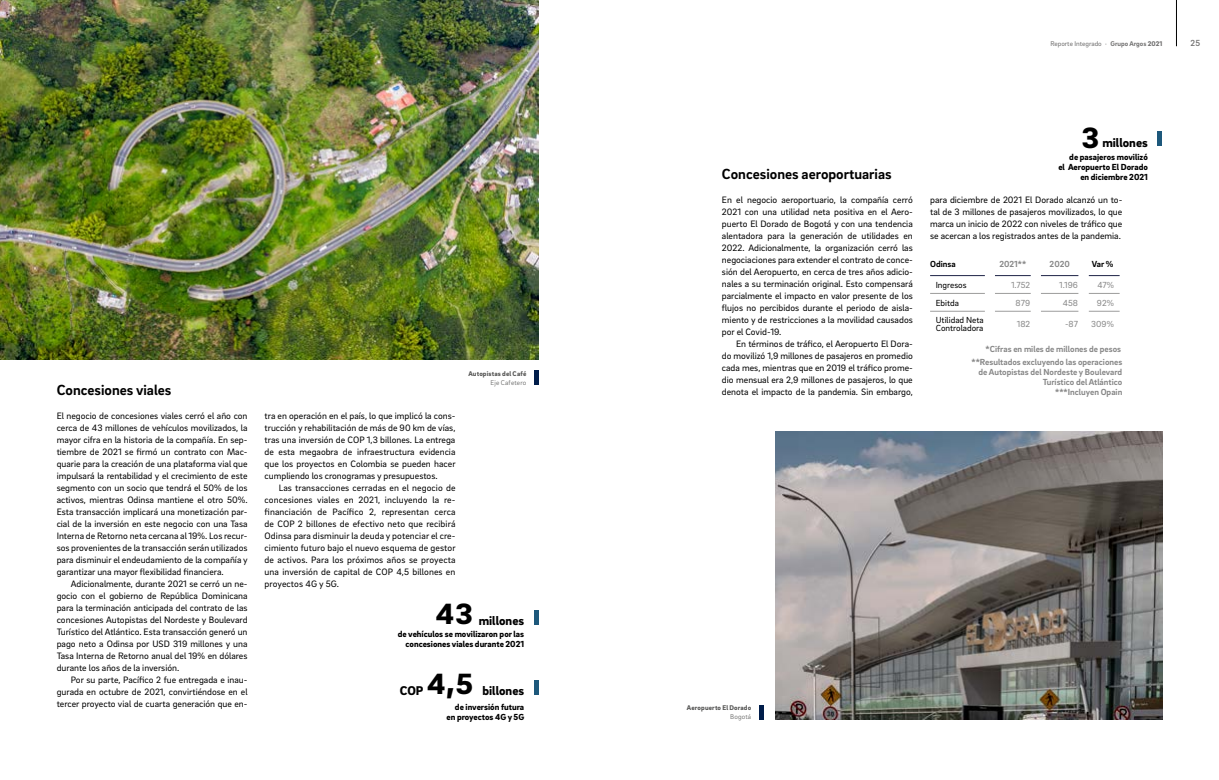
<style>
.page{position:relative;width:1219px;height:780px;background:#fff}
.page>*{position:absolute;margin:0;border:0;box-sizing:border-box;transform-origin:0 0}
.t1{font:700 40px/70.1px "Brix Sans";color:#000}
.t2{font:700 15px "Brix Sans";color:#000}
.t3{font:900 13px "Brix Sans";color:#000}
.t4{font:9.5px/12px "Brix Sans";color:#000;text-align:justify}
.t5{font:700 9px/10px "Brix Sans";color:#878787;text-align:right}
.t6{font:900 9px/10px "Brix Sans";color:#000;text-align:right}
.t7{font:9px/8px "Brix Sans";color:#000}
.t8{font:9px "Brix Sans";color:#878787}
.t9{font:700 9px "Brix Sans";color:#000}
.t10{font:500 9px "Brix Sans";color:#706f6f}
.t11{font:900 7px "Brix Sans";letter-spacing:.02em;color:#575756}
.t12{font:7px "Brix Sans";color:#706f6f}
.t13{font:300 7px "Brix Sans";letter-spacing:.02em;color:#575756}
.s1{font-weight:700}
.s2{font-weight:900}
</style>
<div class="page">
<img style="left:0;top:0;width:539px;height:359px">
<img style="left:776px;top:431px;width:386px;height:288px">
<div style="left:534px;top:370px;width:5px;height:14px;background:#001d4a"></div>
<hr style="left:759px;top:705px;width:4px;height:14px;background:#001d4a">
<hr style="left:1158px;top:131px;width:4px;height:14px;background:#1d587b">
<div style="left:534px;top:610px;width:5px;height:14px;background:#1d587b"></div>
<div style="left:534px;top:680px;width:5px;height:14px;background:#1d587b"></div>
<hr style="left:930px;top:293px;width:55px;height:1px;background:#9d9d9c">
<hr style="left:995px;top:293px;width:36px;height:1px;background:#9d9d9c">
<hr style="left:1041px;top:293px;width:38px;height:1px;background:#9d9d9c">
<hr style="left:1089px;top:293px;width:31px;height:1px;background:#9d9d9c">
<hr style="left:930px;top:311px;width:55px;height:1px;background:#9d9d9c">
<hr style="left:995px;top:311px;width:36px;height:1px;background:#9d9d9c">
<hr style="left:1041px;top:311px;width:38px;height:1px;background:#9d9d9c">
<hr style="left:1089px;top:311px;width:31px;height:1px;background:#9d9d9c">
<hr style="left:1089px;top:275px;width:31px;height:1px;background:#1d2346">
<hr style="left:930px;top:275px;width:55px;height:1px;background:#1d2346">
<hr style="left:995px;top:275px;width:36px;height:1px;background:#1d2346">
<hr style="left:1041px;top:275px;width:38px;height:1px;background:#1d2346">
<hr style="left:1176px;top:0;width:1px;height:46px;background:#000">
<h2 class="t2" style="left:57px;top:380px;width:116px">Concesiones viales</h2>
<p class="t4" style="left:57px;top:409px;width:193px">El negocio de concesiones viales cerró el año con cerca de 43 millones de vehículos movilizados, la mayor cifra en la historia de la compañía. En sep&shy;tiembre de 2021 se firmó un contrato con Mac&shy;quarie para la creación de una plataforma vial que impulsará la rentabilidad y el crecimiento de este segmento con un socio que tendrá el 50% de los activos, mientras Odinsa mantiene el otro 50%.<br>Esta transacción implicará una monetización par&shy;cial de la inversión en este negocio con una Tasa Interna de Retorno neta cercana al 19%. Los recur&shy;sos provenientes de la transacción serán utilizados para disminuir el endeudamiento de la compañía y garantizar una mayor flexibilidad financiera.</p>
<p class="t4" style="left:57px;top:577px;width:192px;text-indent:14px">Adicionalmente, durante 2021 se cerró un ne&shy;gocio con el gobierno de República Dominicana para la terminación anticipada del contrato de las concesiones Autopistas del Nordeste y Boulevard Turístico del Atlántico. Esta transacción generó un pago neto a Odinsa por USD 319 millones y una Tasa Interna de Retorno anual del 19% en dólares durante los años de la inversión.</p>
<p class="t4" style="left:57px;top:673px;width:192px;text-indent:14px">Por su parte, Pacífico 2 fue entregada e inau&shy;gurada en octubre de 2021, convirtiéndose en el tercer proyecto vial de cuarta generación que en-</p>
<p class="t4" style="left:265px;top:409px;width:193px">tra en operación en el país, lo que implicó la cons&shy;trucción y rehabilitación de más de 90 km de vías, tras una inversión de COP 1,3 billones. La entrega de esta megaobra de infraestructura evidencia que los proyectos en Colombia se pueden hacer cumpliendo los cronogramas y presupuestos.</p>
<p class="t4" style="left:265px;top:481px;width:193px;text-indent:14px">Las transacciones cerradas en el negocio de concesiones viales en 2021, incluyendo la re&shy;financiación de Pacífico 2, representan cerca de COP 2 billones de efectivo neto que recibirá Odinsa para disminuir la deuda y potenciar el cre&shy;cimiento futuro bajo el nuevo esquema de gestor de activos. Para los próximos años se proyecta una inversión de capital de COP 4,5 billones en proyectos 4G y 5G.</p>
<p class="t11" style="left:468px;top:368px;width:59px">Autopistas del Café</p>
<p class="t13" style="left:491px;top:378px;width:37px">Eje Cafetero</p>
<h1 class="t1" style="left:427px;top:573px;width:48px">43<br>4,5</h1>
<h3 class="t3" style="left:479px;top:611px;width:47px">millones</h3>
<p class="t6" style="left:398px;top:629px;width:128px">de vehículos se movilizaron por las concesiones viales durante 2021</p>
<h3 class="t3" style="left:400px;top:681px;width:25px">COP</h3>
<h3 class="t3" style="left:482px;top:681px;width:43px">billones</h3>
<p class="t6" style="left:446px;top:702px;width:79px">de inversión futura en proyectos 4G y 5G</p>
<p class="t12" style="left:1050px;top:39px;width:113px">Reporte Integrado · <span class="s1">Grupo Argos</span> <span class="s2">2021</span></p>
<p class="t10" style="left:1191px;top:37px;width:11px">25</p>
<h2 class="t2" style="left:722px;top:164px;width:171px">Concesiones aeroportuarias</h2>
<p class="t4" style="left:722px;top:193px;width:192px">En el negocio aeroportuario, la compañía cerró 2021 con una utilidad neta positiva en el Aero&shy;puerto El Dorado de Bogotá y con una tendencia alentadora para la generación de utilidades en 2022. Adicionalmente, la organización cerró las negociaciones para extender el contrato de conce&shy;sión del Aeropuerto, en cerca de tres años adicio&shy;nales a su terminación original. Esto compensará parcialmente el impacto en valor presente de los flujos no percibidos durante el periodo de aisla&shy;miento y de restricciones a la movilidad causados por el Covid-19.</p>
<p class="t4" style="left:722px;top:337px;width:192px;text-indent:14px">En términos de tráfico, el Aeropuerto El Dora&shy;do movilizó 1,9 millones de pasajeros en promedio cada mes, mientras que en 2019 el tráfico prome&shy;dio mensual era 2,9 millones de pasajeros, lo que denota el impacto de la pandemia. Sin embargo,</p>
<h1 class="t1" style="left:1081px;top:98px;width:20px">3</h1>
<h3 class="t3" style="left:1102px;top:134px;width:47px">millones</h3>
<p class="t6" style="left:1058px;top:151px;width:91px">de pasajeros movilizó<br>el Aeropuerto El Dorado en diciembre 2021</p>
<p class="t4" style="left:930px;top:193px;width:194px">para diciembre de 2021 El Dorado alcanzó un to&shy;tal de 3 millones de pasajeros movilizados, lo que marca un inicio de 2022 con niveles de tráfico que se acercan a los registrados antes de la pandemia.</p>
<p class="t9" style="left:930px;top:258px;width:27px">Odinsa</p>
<p class="t5" style="left:999px;top:259px;width:28px">2021**</p>
<p class="t5" style="left:1050px;top:259px;width:22px">2020</p>
<p class="t9" style="left:1092px;top:258px;width:23px">Var %</p>
<p class="t7" style="left:936px;top:280px;width:32px">Ingresos</p>
<p class="t8" style="left:1011px;top:279px;width:21px">1.752</p>
<p class="t8" style="left:1059px;top:279px;width:20px">1.196</p>
<p class="t8" style="left:1097px;top:279px;width:18px">47%</p>
<p class="t7" style="left:936px;top:298px;width:25px">Ebitda</p>
<p class="t8" style="left:1016px;top:297px;width:16px">879</p>
<p class="t8" style="left:1063px;top:297px;width:17px">458</p>
<p class="t8" style="left:1097px;top:297px;width:19px">92%</p>
<p class="t7" style="left:936px;top:316px;width:49px">Utilidad Neta<br>Controladora</p>
<p class="t8" style="left:1017px;top:318px;width:15px">182</p>
<p class="t8" style="left:1065px;top:318px;width:14px">-87</p>
<p class="t8" style="left:1091px;top:318px;width:24px">309%</p>
<p class="t5" style="left:972px;top:342px;width:152px;line-height:12.8px">*Cifras en miles de millones de pesos **Resultados excluyendo las operaciones</p>
<p class="t5" style="left:978px;top:366px;width:145px">de Autopistas del Nordeste y Boulevard<br>Turístico del Atlántico<br>***Incluyen Opain</p>
<p class="t11" style="left:687px;top:703px;width:66px">Aeropuerto El Dorado</p>
<p class="t13" style="left:730px;top:712px;width:23px">Bogotá</p>
</div>
